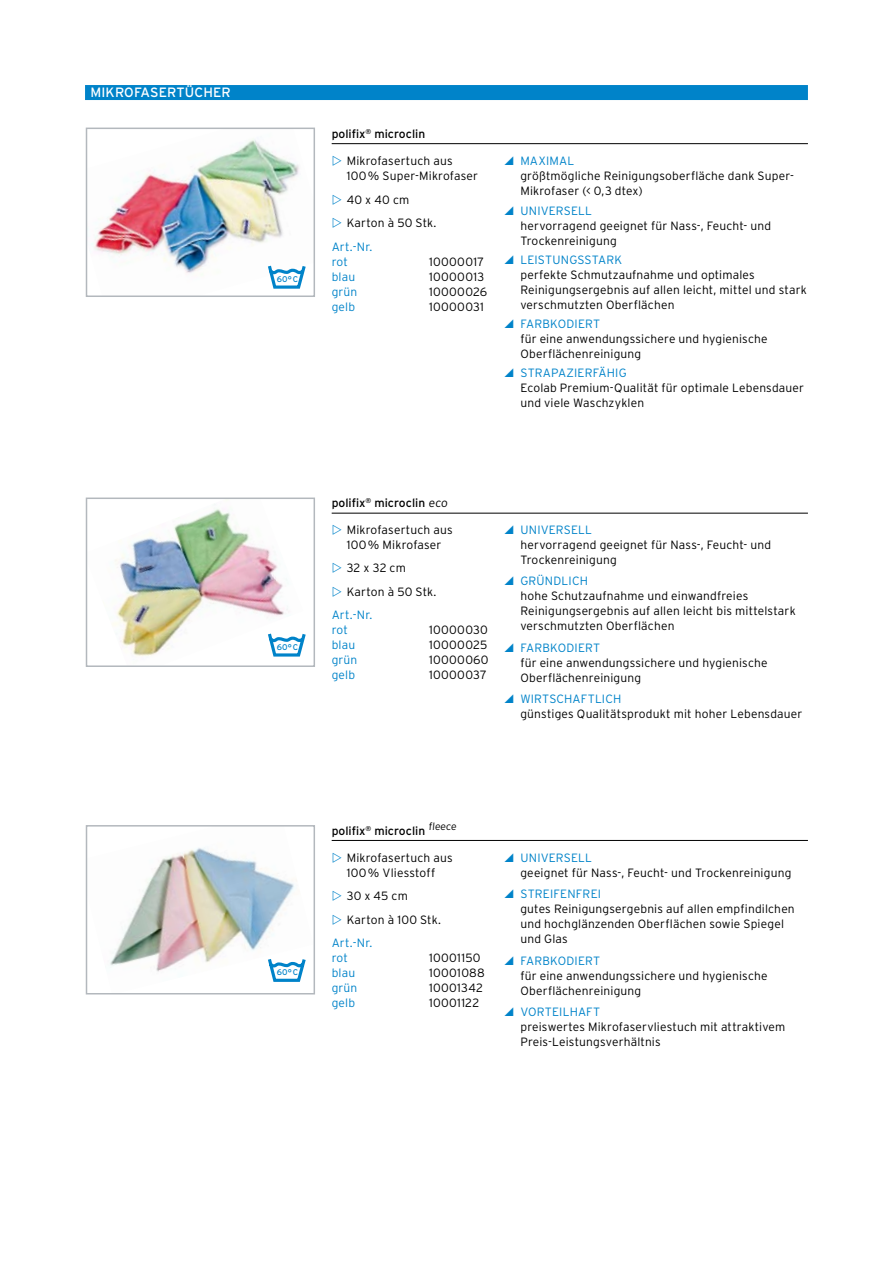
<style>
.page{position:relative;width:893px;height:1263px;background:#fff}
.page>*{position:absolute;margin:0;border:0;box-sizing:border-box;transform-origin:0 0}
.t1{font:13.5px "Interstate";letter-spacing:.01em;color:#fff}
.t2{font:300 12px/15px "Interstate";letter-spacing:.02em;color:#000}
.t3{font:300 12px/15px "Interstate";letter-spacing:.015em;color:#0083c9}
.t4{font:300 12px/15px "Interstate";color:#000}
.t5{font:12px "Interstate";color:#000}
.t6{font:8.25px "Interstate";color:#0083c9}
.s1{font-weight:300}
</style>
<div class="page">
<div style="left:85px;top:85px;width:723px;height:15px;background:#0083c9"></div>
<img style="left:91px;top:139px;width:208px;height:136px">
<div style="left:86px;top:128px;width:229px;height:169px;border:2px solid #b3b8bd"></div>
<svg style="left:266px;top:262px;width:40px;height:27px"></svg>
<hr style="left:332px;top:143px;width:476px;height:1px;background:#000">
<img style="left:113px;top:504px;width:175px;height:152px">
<div style="left:86px;top:497px;width:229px;height:170px;border:2px solid #b3b8bd"></div>
<hr style="left:332px;top:513px;width:476px;height:1px;background:#000">
<img style="left:110px;top:847px;width:187px;height:125px">
<div style="left:86px;top:825px;width:229px;height:169px;border:2px solid #b3b8bd"></div>
<hr style="left:332px;top:840px;width:476px;height:1px;background:#000">
<svg style="left:266px;top:630px;width:40px;height:27px"></svg>
<svg style="left:266px;top:955px;width:40px;height:27px"></svg>
<p class="t1" style="left:90px;top:85px;width:60px">MIKROfaser</p>
<p class="t1" style="left:176px;top:85px;width:37px">tücher</p>
<p class="t6" style="left:277px;top:275px;width:23px">60°c</p>
<p class="t5" style="left:332px;top:127px;width:95px">polifix<sup>®</sup> microclin</p>
<p class="t2" style="left:347px;top:153px;width:133px">Mikrofasertuch aus<br>100% Super-Mikrofaser</p>
<p class="t2" style="left:347px;top:188px;width:91px;line-height:23.5px">40 x 40 cm<br>Karton à 50 Stk.</p>
<p class="t3" style="left:332px;top:239px;width:42px">Art.-N r. rot</p>
<p class="t2" style="left:429px;top:254px;width:56px">10000017</p>
<p class="t3" style="left:332px;top:269px;width:25px">blau</p>
<p class="t2" style="left:429px;top:269px;width:56px">10000013</p>
<p class="t3" style="left:332px;top:284px;width:27px">grün</p>
<p class="t2" style="left:429px;top:284px;width:60px">10000026</p>
<p class="t3" style="left:332px;top:299px;width:25px">gelb</p>
<p class="t2" style="left:429px;top:299px;width:56px">10000031</p>
<p class="t3" style="left:520px;top:153px;width:47px">MAXI MAL</p>
<p class="t2" style="left:520px;top:168px;width:275px">größtmögliche Reinigungsoberfläche dank Super-<br>Mikrofaser (&lt; 0,3 dtex)</p>
<p class="t3" style="left:514px;top:203px;width:6px">UNI</p>
<p class="t3" style="left:541px;top:203px;width:31px">VERSELL</p>
<p class="t2" style="left:520px;top:218px;width:252px">hervorragend geeignet für Nass-, Feucht- und<br>Trockenreinigung</p>
<p class="t3" style="left:514px;top:252px;width:8px">LEISTUNGSSTA</p>
<p class="t3" style="left:606px;top:252px;width:16px">RK</p>
<p class="t2" style="left:520px;top:267px;width:288px">perfekte Schmutzaufnahme und optimales<br>Reinigungsergebnis auf allen leicht, mittel und stark verschmutzten Oberflächen</p>
<p class="t3" style="left:514px;top:316px;width:6px">FA</p>
<p class="t3" style="left:534px;top:316px;width:66px">RBKODIERT</p>
<p class="t4" style="left:520px;top:331px;width:249px">für eine anwendungssichere und hygienische<br>Oberflächenreinigung</p>
<p class="t3" style="left:514px;top:365px;width:6px">ST</p>
<p class="t3" style="left:535px;top:365px;width:17px">RAPA</p>
<p class="t3" style="left:567px;top:365px;width:34px">ZIERFÄHIG</p>
<p class="t2" style="left:520px;top:380px;width:285px">Ecolab Premium-Qualität für optimale Lebensdauer und viele Waschzyklen</p>
<p class="t6" style="left:277px;top:643px;width:23px">60°c</p>
<p class="t5" style="left:332px;top:496px;width:119px">polifix<sup>®</sup> microclin <span class="s1">eco</span></p>
<p class="t2" style="left:347px;top:522px;width:107px">Mikrofasertuch aus<br>100% Mikrofaser</p>
<p class="t2" style="left:347px;top:556px;width:91px;line-height:23.5px">32 x 32 cm<br>Karton à 50 Stk.</p>
<p class="t3" style="left:332px;top:607px;width:42px">Art.-N r. rot</p>
<p class="t2" style="left:429px;top:622px;width:60px">10000030</p>
<p class="t3" style="left:332px;top:637px;width:25px">blau</p>
<p class="t2" style="left:429px;top:637px;width:60px">10000025</p>
<p class="t3" style="left:332px;top:652px;width:27px">grün</p>
<p class="t2" style="left:429px;top:652px;width:61px">10000060</p>
<p class="t3" style="left:332px;top:667px;width:25px">gelb</p>
<p class="t2" style="left:429px;top:667px;width:59px">10000037</p>
<p class="t3" style="left:514px;top:522px;width:6px">UNI</p>
<p class="t3" style="left:541px;top:522px;width:31px">VERSELL</p>
<p class="t2" style="left:520px;top:537px;width:252px">hervorragend geeignet für Nass-, Feucht- und<br>Trockenreinigung</p>
<p class="t3" style="left:514px;top:573px;width:55px">GRÜN DLICH</p>
<p class="t2" style="left:520px;top:588px;width:277px">hohe Schutzaufnahme und einwandfreies<br>Reinigungsergebnis auf allen leicht bis mittelstark verschmutzten Oberflächen</p>
<p class="t3" style="left:514px;top:640px;width:6px">FA</p>
<p class="t3" style="left:534px;top:640px;width:66px">RBKODIERT</p>
<p class="t4" style="left:520px;top:655px;width:249px">für eine anwendungssichere und hygienische<br>Oberflächenreinigung</p>
<p class="t3" style="left:520px;top:691px;width:30px">WI RTSCHAFTLICH</p>
<p class="t2" style="left:520px;top:706px;width:284px">günstiges Qualitätsprodukt mit hoher Lebensdauer</p>
<p class="t6" style="left:277px;top:968px;width:23px">60°c</p>
<p class="t5" style="left:332px;top:824px;width:127px">polifix<sup>®</sup> microclin <sup>fleece</sup></p>
<p class="t2" style="left:347px;top:850px;width:107px">Mikrofasertuch aus<br>100% Vliesstoff</p>
<p class="t2" style="left:347px;top:884px;width:96px;line-height:23.5px">30 x 45 cm<br>Karton à 100 Stk.</p>
<p class="t3" style="left:332px;top:935px;width:42px">Art.-N r. rot</p>
<p class="t2" style="left:429px;top:950px;width:53px">10001150</p>
<p class="t3" style="left:332px;top:965px;width:25px">blau</p>
<p class="t2" style="left:429px;top:965px;width:57px">10001088</p>
<p class="t3" style="left:332px;top:980px;width:27px">grün</p>
<p class="t2" style="left:429px;top:980px;width:55px">10001342</p>
<p class="t3" style="left:332px;top:995px;width:25px">gelb</p>
<p class="t2" style="left:429px;top:995px;width:52px">10001122</p>
<p class="t3" style="left:514px;top:850px;width:6px">UNI</p>
<p class="t3" style="left:541px;top:850px;width:31px">VERSELL</p>
<p class="t2" style="left:520px;top:865px;width:272px">geeignet für Nass-, Feucht- und Trockenreinigung</p>
<p class="t3" style="left:514px;top:886px;width:6px">ST</p>
<p class="t3" style="left:535px;top:886px;width:16px">REIFENF</p>
<p class="t3" style="left:583px;top:886px;width:14px">REI</p>
<p class="t2" style="left:520px;top:901px;width:276px">gutes Reinigungsergebnis auf allen empfindilchen und hochglänzenden Oberflächen sowie Spiegel und Glas</p>
<p class="t3" style="left:514px;top:953px;width:6px">FA</p>
<p class="t3" style="left:534px;top:953px;width:66px">RBKODIERT</p>
<p class="t4" style="left:520px;top:968px;width:249px">für eine anwendungssichere und hygienische<br>Oberflächenreinigung</p>
<p class="t3" style="left:520px;top:1004px;width:33px">VORTEILHAFT</p>
<p class="t2" style="left:520px;top:1019px;width:266px">preiswertes Mikrofaservliestuch mit attraktivem<br>Preis-Leistungsverhältnis</p>
</div>
